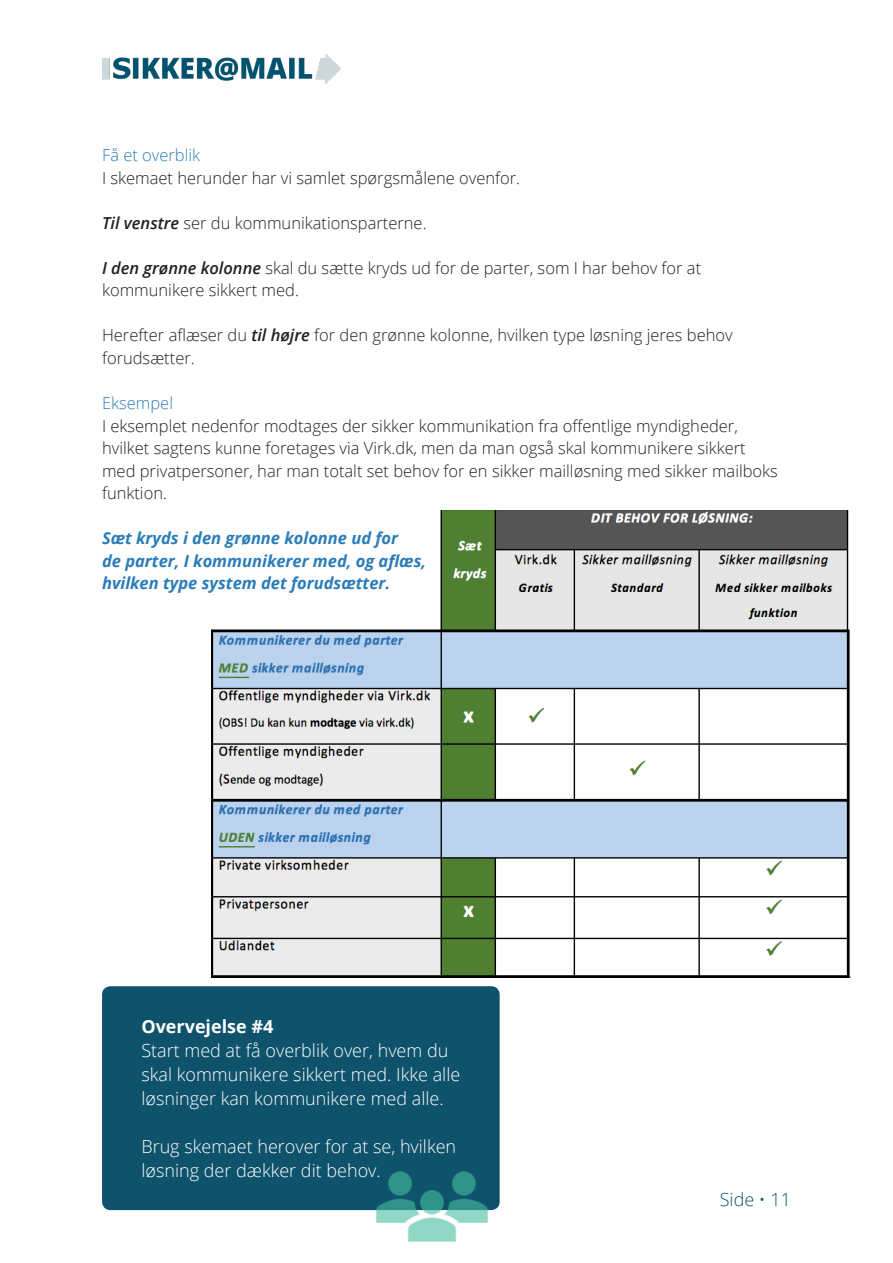
<style>
.page{position:relative;width:893px;height:1263px;background:#fff}
.page>*{position:absolute;margin:0;border:0;box-sizing:border-box;transform-origin:0 0}
.Overvejelser{font:300 18px/24px "Open Sans";color:#fff}
.Overvejelser-2{font:700 18px "Open Sans";color:#fff}
.t1{font:300 18px "Open Sans";color:#0e526b}
.t2{font:300 16.5px/22.5px "Open Sans";color:#231f20}
.Afsnitsformat_1{font:italic 700 16.5px "Open Sans";color:#2a7db8}
.Afsnitsformat_1-2{font:300 16.5px "Open Sans";color:#2a7db8}
.s1{font-weight:600;font-style:italic}
</style>
<div class="page">
<img style="left:102px;top:54px;width:238px;height:29px">
<div style="left:102px;top:986px;width:398px;height:224px;background:#0e526b;border-radius:9px"></div>
<img style="left:211px;top:510px;width:639px;height:467px">
<img style="left:368px;top:1171px;width:128px;height:71px">
<p class="Afsnitsformat_1-2" style="left:102px;top:144px;width:100px">Få et overblik</p>
<p class="t2" style="left:102px;top:166px;width:420px">I skemaet herunder har vi samlet spørgsmålene ovenfor.</p>
<p class="t2" style="left:102px;top:211px;width:326px"><span class="s1">Til venstre</span> ser du kommunikationsparterne.</p>
<p class="t2" style="left:102px;top:256px;width:601px"><span class="s1">I den grønne kolonne</span> skal du sætte kryds ud for de parter, som I har behov for at kommunikere sikkert med.</p>
<p class="t2" style="left:102px;top:324px;width:632px">Herefter aflæser du <span class="s1">til højre</span> for den grønne kolonne, hvilken type løsning jeres behov forudsætter.</p>
<p class="Afsnitsformat_1-2" style="left:102px;top:392px;width:73px">Eksempel</p>
<p class="t2" style="left:102px;top:414px;width:677px">I eksemplet nedenfor modtages der sikker kommunikation fra offentlige myndigheder, hvilket sagtens kunne foretages via Virk.dk, men da man også skal kommunikere sikkert med privatpersoner, har man totalt set behov for en sikker mailløsning med sikker mailboks funktion.</p>
<p class="Afsnitsformat_1" style="left:102px;top:526px;width:298px">Sæt kryds i den grønne kolonne ud for</p>
<p class="Afsnitsformat_1" style="left:102px;top:549px;width:326px">de parter, I kommunikerer med, og aflæs,</p>
<p class="Afsnitsformat_1" style="left:102px;top:571px;width:290px">hvilken type system det forudsætter.</p>
<p class="Overvejelser-2" style="left:141px;top:1014px;width:134px">Overvejelse #4</p>
<p class="Overvejelser" style="left:141px;top:1038px;width:320px">Start med at få overblik over, hvem du skal kommunikere sikkert med. Ikke alle løsninger kan kommunikere med alle.</p>
<p class="Overvejelser" style="left:141px;top:1134px;width:316px">Brug skemaet herover for at se, hvilken løsning der dækker dit behov.</p>
<p class="t1" style="left:720px;top:1187px;width:73px">Side • 11</p>
</div>
